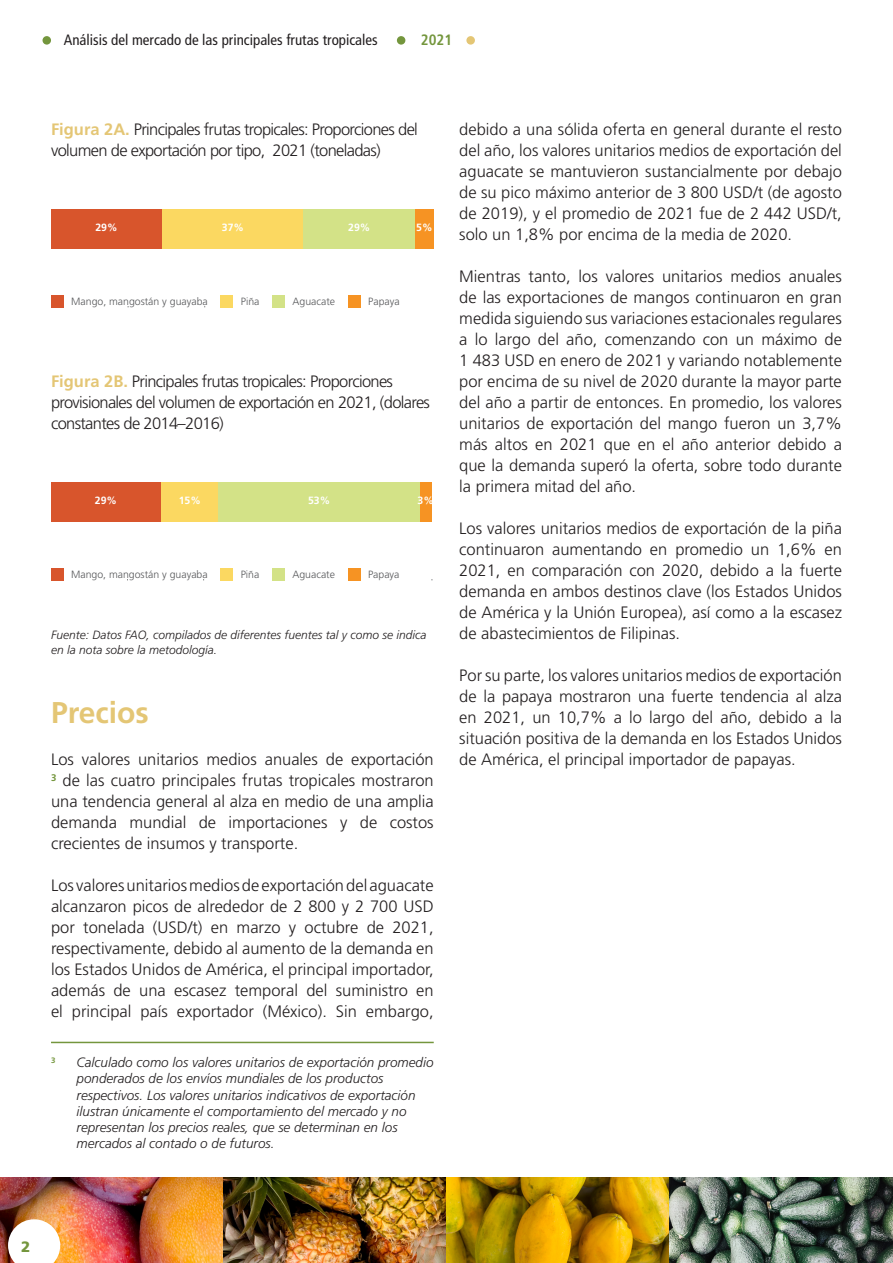
<style>
.page{position:relative;width:893px;height:1263px;background:#fff}
.page>*{position:absolute;margin:0;border:0;box-sizing:border-box;transform-origin:0 0}
.Subtitles{font:700 30px "Frutiger LT Std";color:#e4c675}
.Text{font:300 16.5px/21px "Frutiger LT Std";color:#231f20;text-align:justify}
.Figures{font:300 16.5px/21px "Frutiger LT Std";letter-spacing:-.04em;color:#231f20}
.t1{font:condensed 15px "Frutiger LT Std";color:#231f20}
.t2{font:700 condensed 15px "Frutiger LT Std";color:#74963d}
.t3{font:900 15px "Frutiger LT Std";color:#74963d}
.Footnote{font:italic 300 13.5px/16.2px "Frutiger LT Std";color:#231f20}
.Source{font:italic 300 12px/15px "Frutiger LT Std";color:#231f20}
.t4{font:300 10.5px "Frutiger LT Std";color:#57585a}
.t5{font:700 10.5px "Frutiger LT Std";color:#fff}
.Footnote-2{font:700 7.8px "Frutiger LT Std";color:#74963d}
.s1{font-weight:700;color:#e4c675}
</style>
<div class="page">
<img style="left:0;top:1178px;width:893px;height:85px">
<svg style="left:8px;top:1219px;width:52px;height:44px"></svg>
<div style="left:43px;top:36px;width:8px;height:9px;background:#74963d;border-radius:50%"></div>
<div style="left:397px;top:36px;width:8px;height:9px;background:#74963d;border-radius:50%"></div>
<div style="left:466px;top:36px;width:9px;height:9px;background:#e4c675;border-radius:50%"></div>
<div style="left:51px;top:209px;width:111px;height:39px;background:#d8552c"></div>
<div style="left:162px;top:209px;width:142px;height:39px;background:#fbd861"></div>
<div style="left:304px;top:209px;width:111px;height:39px;background:#d3e287"></div>
<div style="left:415px;top:209px;width:19px;height:39px;background:#f69323"></div>
<div style="left:51px;top:295px;width:13px;height:13px;background:#d8552c"></div>
<div style="left:221px;top:295px;width:12px;height:13px;background:#fbd861"></div>
<div style="left:272px;top:295px;width:13px;height:13px;background:#d3e287"></div>
<div style="left:348px;top:295px;width:13px;height:13px;background:#f69323"></div>
<div style="left:51px;top:482px;width:110px;height:39px;background:#d8552c"></div>
<div style="left:161px;top:482px;width:57px;height:39px;background:#fbd861"></div>
<div style="left:218px;top:482px;width:202px;height:39px;background:#d3e287"></div>
<div style="left:420px;top:482px;width:11px;height:39px;background:#f69323"></div>
<div style="left:51px;top:568px;width:13px;height:13px;background:#d8552c"></div>
<div style="left:220px;top:568px;width:13px;height:13px;background:#fbd861"></div>
<div style="left:272px;top:568px;width:13px;height:13px;background:#d3e287"></div>
<div style="left:348px;top:568px;width:13px;height:13px;background:#f69323"></div>
<hr style="left:51px;top:1042px;width:383px;height:1px;background:#74963d">
<p class="t1" style="left:64px;top:31px;width:315px">Análisis del mercado de las principales frutas tropicales</p>
<p class="t2" style="left:421px;top:31px;width:33px">2021</p>
<p class="Figures" style="left:51px;top:119px;width:368px"><span class="s1">Figura 2A.</span> Principales frutas tropicales: Proporciones del volumen de exportación por tipo, 2021 (toneladas)</p>
<p class="t5" style="left:95px;top:221px;width:24px">29%</p>
<p class="t5" style="left:222px;top:221px;width:24px">37%</p>
<p class="t5" style="left:348px;top:221px;width:24px">29%</p>
<p class="t5" style="left:416px;top:221px;width:18px">5%</p>
<p class="t4" style="left:71px;top:295px;width:138px">Mango, mangostán y guayaba</p>
<p class="t4" style="left:241px;top:295px;width:20px">Piña</p>
<p class="t4" style="left:293px;top:295px;width:44px">Aguacate</p>
<p class="t4" style="left:368px;top:295px;width:33px">Papaya</p>
<p class="Figures" style="left:51px;top:371px;width:380px"><span class="s1">Figura 2B.</span> Principales frutas tropicales: Proporciones provisionales del volumen de exportación en 2021, (dolares constantes de 2014–2016)</p>
<p class="t5" style="left:95px;top:494px;width:24px">29%</p>
<p class="t5" style="left:179px;top:494px;width:24px">15%</p>
<p class="t5" style="left:308px;top:494px;width:24px">53%</p>
<p class="t5" style="left:418px;top:494px;width:18px">3%</p>
<p class="t4" style="left:71px;top:568px;width:138px">Mango, mangostán y guayaba</p>
<p class="t4" style="left:241px;top:568px;width:20px">Piña</p>
<p class="t4" style="left:292px;top:568px;width:44px">Aguacate</p>
<p class="t4" style="left:368px;top:568px;width:33px">Papaya</p>
<p class="Source" style="left:51px;top:628px;width:377px">Fuente: Datos FAO, compilados de diferentes fuentes tal y como se indica en la nota sobre la metodología.</p>
<p class="Subtitles" style="left:51px;top:695px;width:99px">Precios</p>
<p class="Text" style="left:51px;top:749px;width:384px">Los valores unitarios medios anuales de exportación <sup>3</sup> de las cuatro principales frutas tropicales mostraron una tendencia general al alza en medio de una amplia demanda mundial de importaciones y de costos crecientes de insumos y transporte.</p>
<p class="Text" style="left:51px;top:875px;width:384px">Los valores unitarios medios de exportación del aguacate alcanzaron picos de alrededor de 2 800 y 2 700 USD por tonelada (USD/t) en marzo y octubre de 2021, respectivamente, debido al aumento de la demanda en los Estados Unidos de América, el principal importador, además de una escasez temporal del suministro en el principal país exportador (México). Sin embargo,</p>
<p class="Footnote-2" style="left:51px;top:1055px;width:6px">3</p>
<p class="Footnote" style="left:77px;top:1054px;width:359px">Calculado como los valores unitarios de exportación promedio ponderados de los envíos mundiales de los productos respectivos. Los valores unitarios indicativos de exportación ilustran únicamente el comportamiento del mercado y no representan los precios reales, que se determinan en los mercados al contado o de futuros.</p>
<p class="Text" style="left:459px;top:119px;width:384px">debido a una sólida oferta en general durante el resto del año, los valores unitarios medios de exportación del aguacate se mantuvieron sustancialmente por debajo de su pico máximo anterior de 3 800 USD/t (de agosto de 2019), y el promedio de 2021 fue de 2 442 USD/t, solo un 1,8% por encima de la media de 2020.</p>
<p class="Text" style="left:459px;top:266px;width:384px">Mientras tanto, los valores unitarios medios anuales de las exportaciones de mangos continuaron en gran medida siguiendo sus variaciones estacionales regulares a lo largo del año, comenzando con un máximo de 1 483 USD en enero de 2021 y variando notablemente por encima de su nivel de 2020 durante la mayor parte del año a partir de entonces. En promedio, los valores unitarios de exportación del mango fueron un 3,7% más altos en 2021 que en el año anterior debido a que la demanda superó la oferta, sobre todo durante la primera mitad del año.</p>
<p class="Text" style="left:459px;top:518px;width:384px">Los valores unitarios medios de exportación de la piña continuaron aumentando en promedio un 1,6% en 2021, en comparación con 2020, debido a la fuerte demanda en ambos destinos clave (los Estados Unidos de América y la Unión Europea), así como a la escasez de abastecimientos de Filipinas.</p>
<p class="Text" style="left:459px;top:665px;width:384px">Por su parte, los valores unitarios medios de exportación de la papaya mostraron una fuerte tendencia al alza en 2021, un 10,7% a lo largo del año, debido a la situación positiva de la demanda en los Estados Unidos de América, el principal importador de papayas.</p>
<p class="t3" style="left:21px;top:1238px;width:11px">2</p>
</div>
